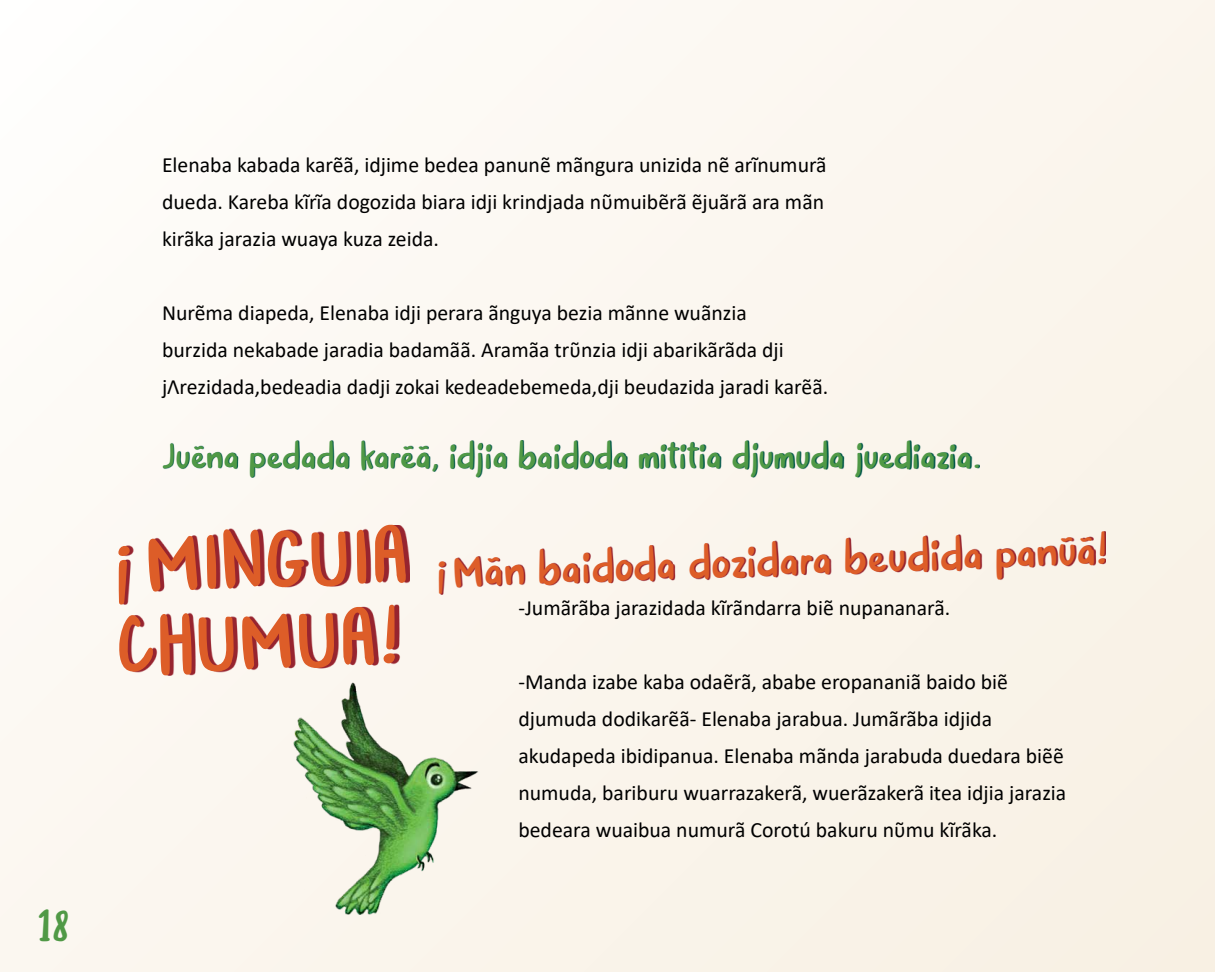
<style>
.page{position:relative;width:1215px;height:972px;background:#fbf6ef}
.page>*{position:absolute;margin:0;border:0;box-sizing:border-box;transform-origin:0 0}
.t1{font:67.5px/81px "Pink Shark";color:#dd5d28}
.t2{font:37.5px "Pink Shark";color:#dd5d28}
.t3{font:37.5px "Pink Shark";color:#509946}
.t4{font:30px "Pink Shark";letter-spacing:.025em;color:#509946}
.t5{font:21.75px/36.9px "Calibri";color:#000}
</style>
<div class="page">
<svg style="left:164px;top:440px;width:816px;height:37px"></svg>
<svg style="left:123px;top:525px;width:287px;height:150px"></svg>
<img style="left:293px;top:682px;width:186px;height:233px">
<svg style="left:440px;top:531px;width:666px;height:63px"></svg>
<h2 class="t3" style="left:37px;top:895px;width:34px">18</h2>
<p class="t5" style="left:162px;top:146px;width:666px;text-align:justify">Elenaba kabada karẽã, idjime bedea panunẽ mãngura unizida nẽ arĩnumurã dueda. Kareba kĩrĩa dogozida biara idji krindjada nῦmuibẽrã ẽjuãrã ara mãn kirãka jarazia wuaya kuza zeida.</p>
<p class="t5" style="left:162px;top:294px;width:668px">Nurẽma diapeda, Elenaba idji perara ãnguya bezia mãnne wuãnzia<br>burzida nekabade jaradia badamãã. Aramãa trῦnzia idji abarikãrãda dji jꓥrezidada,bedeadia dadji zokai kedeadebemeda,dji beudazida jaradi karẽã.</p>
<h3 class="t4" style="left:162px;top:431px;width:820px">Juẽna pedada karẽã, idjia baidoda mititia djumuda juediazia.</h3>
<h1 class="t1" style="left:101px;top:523px;width:307px;rotate:-2deg">¡MINGUIA<br>CHUMUA!</h1>
<h2 class="t2" style="left:429px;top:541px;width:679px;rotate:-2deg">¡Mãn baidoda dozidara beudida panũã!</h2>
<p class="t5" style="left:518px;top:589px;width:433px">-Jumãrãba jarazidada kĩrãndarra biẽ nupananarã.</p>
<p class="t5" style="left:518px;top:663px;width:549px">-Manda izabe kaba odaẽrã, ababe eropananiã baido biẽ djumuda dodikarẽã- Elenaba jarabua. Jumãrãba idjida akudapeda ibidipanua. Elenaba mãnda jarabuda duedara biẽẽ numuda, bariburu wuarrazakerã, wuerãzakerã itea idjia jarazia bedeara wuaibua numurã Corotú bakuru nῦmu kĩrãka.</p>
</div>
